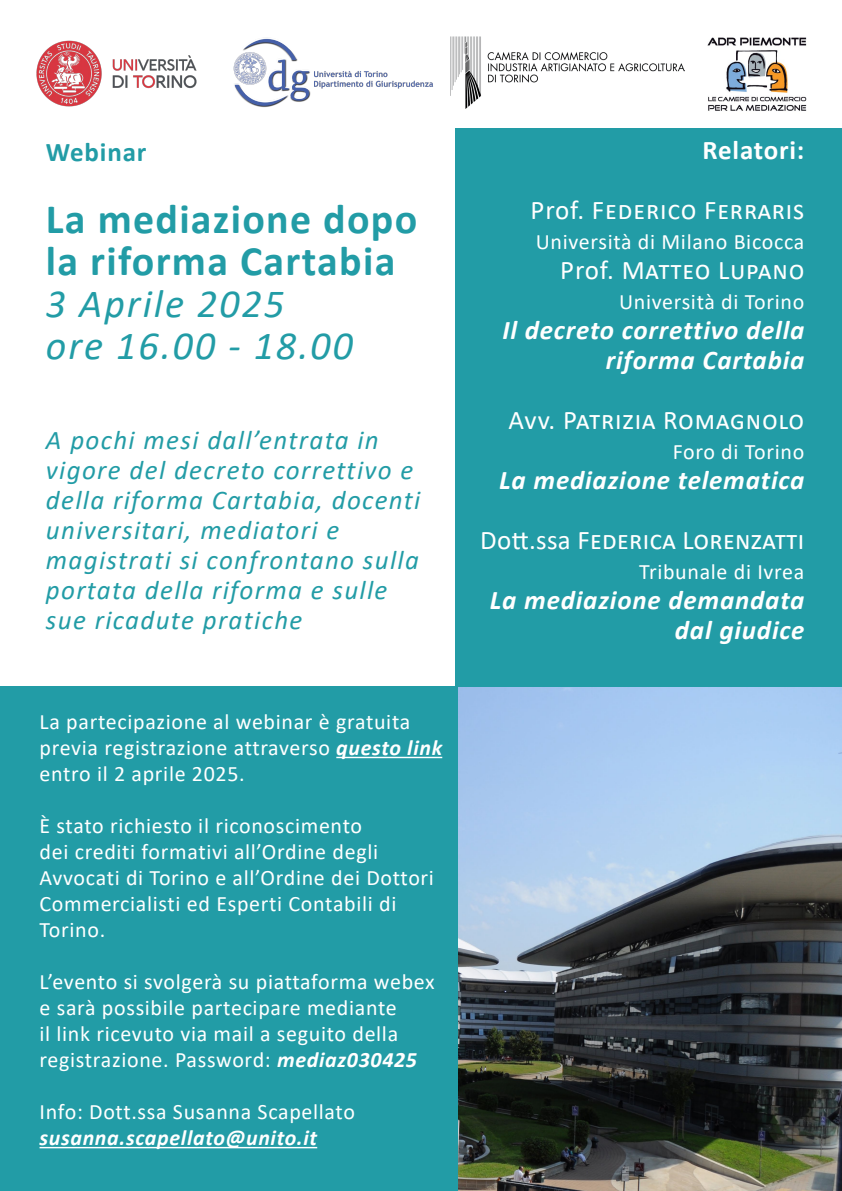
<style>
.page{position:relative;width:842px;height:1191px;background:#fff}
.page>*{position:absolute;margin:0;border:0;box-sizing:border-box;transform-origin:0 0}
.t1{font:700 42px/42px "Calibri";letter-spacing:.03em;color:#229ca6}
.t2{font:italic 40px/42px "Calibri";letter-spacing:.05em;color:#229ca6}
.t3{font:italic 27px/30px "Calibri";letter-spacing:.05em;color:#229ca6}
.t4{font:italic 700 27px/30px "Calibri";letter-spacing:.03em;color:#fff;text-align:right}
.t5{font:27px "Calibri";letter-spacing:.03em;color:#fff}
.t6{font:27px "Calibri";letter-spacing:.01em;color:#fff}
.t7{font:700 27px "Calibri";letter-spacing:.03em;color:#fff}
.t8{font:700 27px "Calibri";letter-spacing:.03em;color:#229ca6}
.t9{font:22px/26px "Calibri";letter-spacing:.03em;color:#fff}
.t10{font:italic 700 22px "Calibri";letter-spacing:.03em;color:#fff}
.s1{font-weight:700;font-style:italic}
</style>
<div class="page">
<img style="left:457px;top:686px;width:385px;height:505px">
<div style="left:456px;top:128px;width:386px;height:558px;background:#229ca6"></div>
<div style="left:0;top:686px;width:457px;height:505px;background:#229ca6"></div>
<img style="left:36px;top:40px;width:161px;height:67px">
<img style="left:707px;top:37px;width:100px;height:74px">
<img style="left:233px;top:36px;width:221px;height:72px">
<img style="left:451px;top:37px;width:234px;height:72px">
<hr style="left:336px;top:756px;width:106px;height:2px;background:#fff">
<hr style="left:40px;top:1146px;width:277px;height:2px;background:#fff">
<p class="t8" style="left:46px;top:133px;width:102px">Webinar</p>
<h1 class="t1" style="left:46px;top:198px;width:373px">La mediazione dopo la riforma Cartabia</h1>
<h2 class="t2" style="left:46px;top:281px;width:309px">3 Aprile 2025<br>ore 16.00 - 18.00</h2>
<p class="t3" style="left:46px;top:424px;width:376px">A pochi mesi dall’entrata in vigore del decreto correttivo e della riforma Cartabia, docenti universitari, mediatori e magistrati si confrontano sulla portata della riforma e sulle sue ricadute pratiche</p>
<p class="t9" style="left:40px;top:708px;width:404px">La partecipazione al webinar è gratuita previa registrazione attraverso <span class="s1">questo link </span>entro il 2 aprile 2025.</p>
<p class="t9" style="left:40px;top:812px;width:396px">È stato richiesto il riconoscimento<br>dei crediti formativi all’Ordine degli Avvocati di Torino e all’Ordine dei Dottori Commercialisti ed Esperti Contabili di Torino.</p>
<p class="t9" style="left:40px;top:968px;width:397px">L’evento si svolgerà su piattaforma webex e sarà possibile partecipare mediante<br>il link ricevuto via mail a seguito della registrazione. Password: <span class="s1">mediaz030425</span></p>
<p class="t9" style="left:40px;top:1098px;width:317px">Info: Dott.ssa Susanna Scapellato</p>
<p class="t10" style="left:40px;top:1122px;width:279px">susanna.scapellato@unito.it</p>
<p class="t7" style="left:702px;top:131px;width:103px">Relatori:</p>
<p class="t5" style="left:531px;top:191px;width:275px">Prof. Federico Ferraris</p>
<p class="t9" style="left:536px;top:228px;width:270px">Università di Milano Bicocca</p>
<p class="t5" style="left:560px;top:251px;width:246px">Prof. Matteo Lupano</p>
<p class="t9" style="left:619px;top:288px;width:187px">Università di Torino</p>
<p class="t4" style="left:502px;top:314px;width:303px">Il decreto correttivo della riforma Cartabia</p>
<p class="t5" style="left:509px;top:401px;width:297px">Avv. Patrizia Romagnolo</p>
<p class="t9" style="left:673px;top:438px;width:133px">Foro di Torino</p>
<p class="t4" style="left:499px;top:464px;width:307px">La mediazione telematica</p>
<p class="t6" style="left:480px;top:521px;width:325px">Dott.ssa Federica Lorenzatti</p>
<p class="t9" style="left:639px;top:558px;width:167px">Tribunale di Ivrea</p>
<p class="t4" style="left:490px;top:584px;width:316px">La mediazione demandata dal giudice</p>
</div>
